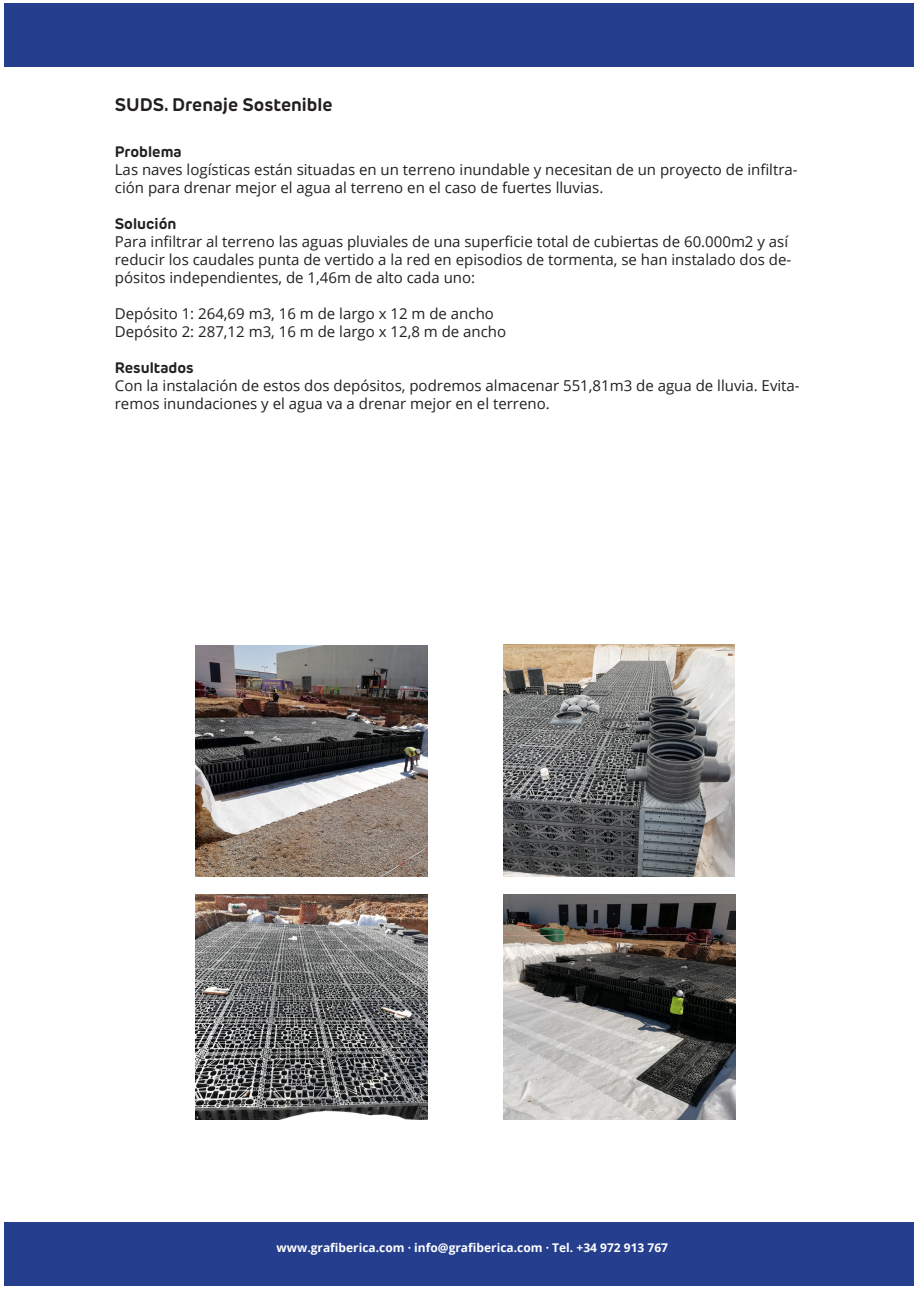
<style>
.page{position:relative;width:919px;height:1289px;background:#fff}
.page>*{position:absolute;margin:0;border:0;box-sizing:border-box;transform-origin:0 0}
.t1{font:700 18px "New Rubrik Edge";color:#231f20}
.t2{font:15px/18px "Open Sans";color:#231f20}
.t3{font:700 15px "New Rubrik Edge";color:#231f20}
.t4{font:700 12px "Open Sans";color:#fff}
</style>
<div class="page">
<div style="left:5px;top:1222px;width:908px;height:63px;background:#253f8e"></div>
<img style="left:196px;top:645px;width:231px;height:231px">
<img style="left:503px;top:644px;width:232px;height:232px">
<div style="left:5px;top:3px;width:908px;height:64px;background:#253f8e"></div>
<img style="left:196px;top:894px;width:231px;height:225px">
<img style="left:503px;top:894px;width:232px;height:225px">
<p class="t1" style="left:115px;top:93px;width:219px">SUDS. Drenaje Sostenible</p>
<p class="t3" style="left:115px;top:143px;width:68px">Problema</p>
<p class="t2" style="left:115px;top:160px;width:684px">Las naves logísticas están situadas en un terreno inundable y necesitan de un proyecto de infiltra&shy;ción para drenar mejor el agua al terreno en el caso de fuertes lluvias.</p>
<p class="t3" style="left:115px;top:215px;width:63px">Solución</p>
<p class="t2" style="left:115px;top:232px;width:678px">Para infiltrar al terreno las aguas pluviales de una superficie total de cubiertas de 60.000m2 y así reducir los caudales punta de vertido a la red en episodios de tormenta, se han instalado dos de&shy;pósitos independientes, de 1,46m de alto cada uno:</p>
<p class="t2" style="left:115px;top:304px;width:380px">Depósito 1: 264,69 m3, 16 m de largo x 12 m de ancho</p>
<p class="t2" style="left:115px;top:322px;width:393px">Depósito 2: 287,12 m3, 16 m de largo x 12,8 m de ancho</p>
<p class="t3" style="left:115px;top:359px;width:80px">Resultados</p>
<p class="t2" style="left:115px;top:376px;width:686px">Con la instalación de estos dos depósitos, podremos almacenar 551,81m3 de agua de lluvia. Evita&shy;remos inundaciones y el agua va a drenar mejor en el terreno.</p>
<p class="t4" style="left:276px;top:1239px;width:393px">www.grafiberica.com · info@grafiberica.com · Tel. +34 972 913 767</p>
</div>
